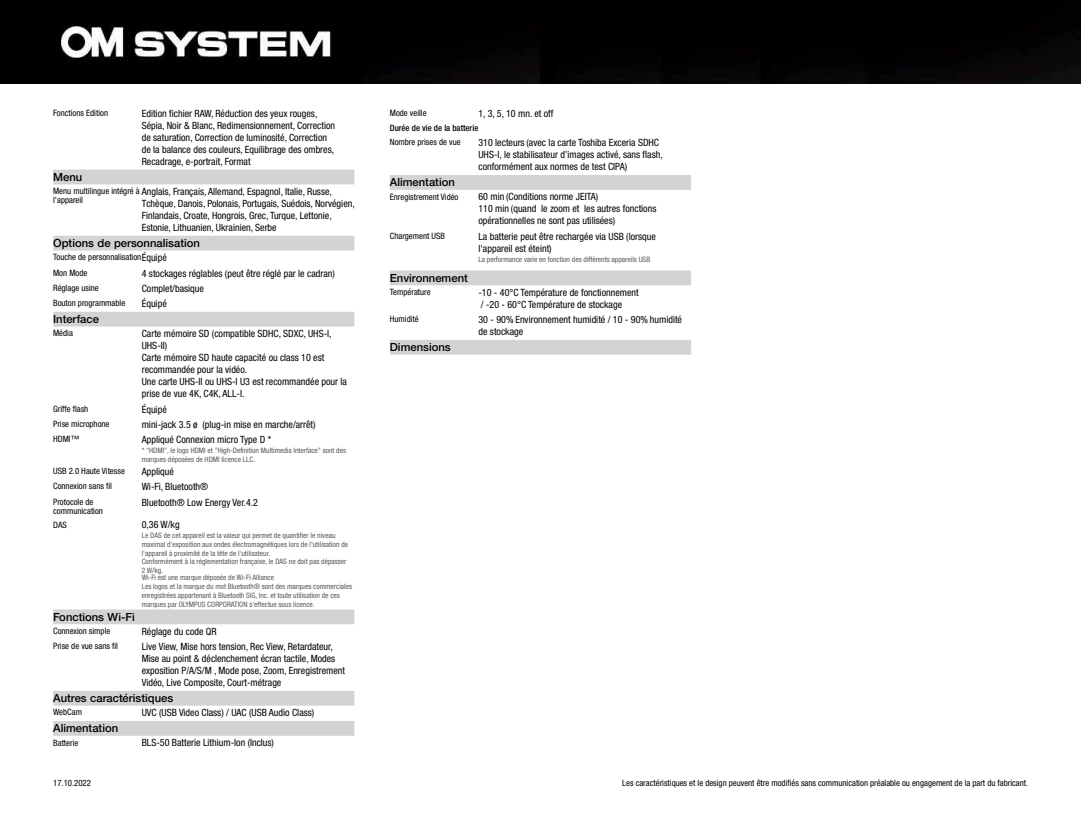
<style>
.page{position:relative;width:1081px;height:815px;background:#fff}
.page>*{position:absolute;margin:0;border:0;box-sizing:border-box;transform-origin:0 0}
.t1{font:500 11.25px "Helvetica Neue LTW1 G";color:#000}
.t2{font:condensed 10px/12px "Helvetica Neue LTW1 G";color:#000}
.t3{font:condensed 8.75px/8.8px "Helvetica Neue LTW1 G";color:#000}
.t4{font:500 condensed 8.75px "Helvetica Neue LTW1 G";color:#000}
.t5{font:condensed 7.5px/9px "Helvetica Neue LTW1 G";color:#58595b}
.s1{font-size:10px}
</style>
<div class="page">
<svg style="left:53px;top:170px;width:301px;height:566px"></svg>
<svg style="left:390px;top:175px;width:301px;height:180px"></svg>
<img style="left:0;top:0;width:1081px;height:83px">
<p class="t3" style="left:53px;top:109px;width:56px">Fonctions Edition</p>
<p class="t2" style="left:142px;top:108px;width:195px">Edition fichier RAW, Réduction des yeux rouges, Sépia, Noir &amp; Blanc, Redimensionnement, Correction de saturation, Correction de luminosité, Correction de la balance des couleurs, Equilibrage des ombres, Recadrage, e-portrait, Format</p>
<p class="t1" style="left:53px;top:170px;width:31px">Menu</p>
<p class="t3" style="left:53px;top:187px;width:88px">Menu multilingue intégré à l'appareil</p>
<p class="t2" style="left:142px;top:186px;width:214px">Anglais, Français, Allemand, Espagnol, Italie, Russe, Tchèque, Danois, Polonais, Portugais, Suédois, Norvégien, Finlandais, Croate, Hongrois, Grec, Turque, Lettonie, Estonie, Lithuanien, Ukrainien, Serbe</p>
<p class="t1" style="left:53px;top:236px;width:148px">Options de personnalisation</p>
<p class="t3" style="left:53px;top:250px;width:115px;line-height:15.4px">Touche de personnalisation<span class="s1">Équipé<br></span>Mon Mode</p>
<p class="t2" style="left:142px;top:267px;width:195px">4 stockages réglables (peut être réglé par le cadran)</p>
<p class="t3" style="left:53px;top:284px;width:47px">Réglage usine</p>
<p class="t2" style="left:142px;top:282px;width:64px">Complet/basique</p>
<p class="t3" style="left:53px;top:299px;width:74px">Bouton programmable</p>
<p class="t2" style="left:142px;top:298px;width:26px">Équipé</p>
<p class="t1" style="left:53px;top:312px;width:47px">Interface</p>
<p class="t3" style="left:53px;top:329px;width:21px">Média</p>
<p class="t2" style="left:142px;top:328px;width:207px">Carte mémoire SD (compatible SDHC, SDXC, UHS-I, UHS-II)<br>Carte mémoire SD haute capacité ou class 10 est recommandée pour la vidéo.<br>Une carte UHS-II ou UHS-I U3 est recommandée pour la prise de vue 4K, C4K, ALL-I.</p>
<p class="t3" style="left:53px;top:404px;width:37px">Griffe flash</p>
<p class="t2" style="left:142px;top:403px;width:26px">Équipé</p>
<p class="t3" style="left:53px;top:420px;width:58px">Prise microphone</p>
<p class="t2" style="left:142px;top:418px;width:175px">mini-jack 3.5 ø (plug-in mise en marche/arrêt)</p>
<p class="t3" style="left:53px;top:435px;width:28px">HDMI™</p>
<p class="t2" style="left:142px;top:434px;width:131px">Appliqué Connexion micro Type D *</p>
<p class="t5" style="left:142px;top:446px;width:206px">* "HDMI", le logo HDMI et "High-Definition Multimedia Interface" sont des marques déposées de HDMI licence LLC.</p>
<p class="t3" style="left:53px;top:467px;width:73px">USB 2.0 Haute Vitesse</p>
<p class="t2" style="left:142px;top:466px;width:34px">Appliqué</p>
<p class="t3" style="left:53px;top:482px;width:60px">Connexion sans fil</p>
<p class="t2" style="left:142px;top:481px;width:68px">Wi-Fi, Bluetooth®</p>
<p class="t3" style="left:53px;top:497px;width:51px">Protocole de communication</p>
<p class="t2" style="left:142px;top:496px;width:118px">Bluetooth® Low Energy Ver.4.2</p>
<p class="t3" style="left:53px;top:520px;width:15px">DAS</p>
<p class="t2" style="left:142px;top:519px;width:39px">0,36 W/kg</p>
<p class="t5" style="left:142px;top:531px;width:208px">Le DAS de cet appareil est la valeur qui permet de quantifier le niveau maximal d'exposition aux ondes électromagnétiques lors de l'utilisation de l'appareil à proximité de la tête de l'utilisateur.</p>
<p class="t5" style="left:142px;top:557px;width:206px">Conformément à la réglementation française, le DAS ne doit pas dépasser<br>2 W/kg.</p>
<p class="t5" style="left:142px;top:573px;width:212px">Wi-Fi est une marque déposée de Wi-Fi Alliance<br>Les logos et la marque du mot Bluetooth® sont des marques commerciales enregistrées appartenant à Bluetooth SIG, Inc. et toute utilisation de ces marques par OLYMPUS CORPORATION s'effectue sous licence.</p>
<p class="t1" style="left:53px;top:610px;width:83px">Fonctions Wi-Fi</p>
<p class="t3" style="left:53px;top:627px;width:59px">Connexion simple</p>
<p class="t2" style="left:142px;top:625px;width:76px">Réglage du code QR</p>
<p class="t3" style="left:53px;top:642px;width:66px">Prise de vue sans fil</p>
<p class="t2" style="left:142px;top:641px;width:205px">Live View, Mise hors tension, Rec View, Retardateur, Mise au point &amp; déclenchement écran tactile, Modes exposition P/A/S/M , Mode pose, Zoom, Enregistrement Vidéo, Live Composite, Court-métrage</p>
<p class="t1" style="left:53px;top:692px;width:122px">Autres caractéristiques</p>
<p class="t3" style="left:53px;top:708px;width:30px">WebCam</p>
<p class="t2" style="left:142px;top:707px;width:174px">UVC (USB Video Class) / UAC (USB Audio Class)</p>
<p class="t1" style="left:53px;top:722px;width:67px">Alimentation</p>
<p class="t3" style="left:53px;top:738px;width:27px">Batterie</p>
<p class="t2" style="left:142px;top:737px;width:134px">BLS-50 Batterie Lithium-Ion (Inclus)</p>
<p class="t3" style="left:390px;top:109px;width:38px">Mode veille</p>
<p class="t2" style="left:478px;top:108px;width:77px">1, 3, 5, 10 mn. et off</p>
<p class="t4" style="left:390px;top:123px;width:90px">Durée de vie de la batterie</p>
<p class="t3" style="left:390px;top:138px;width:72px">Nombre prises de vue</p>
<p class="t2" style="left:478px;top:137px;width:186px">310 lecteurs (avec la carte Toshiba Exceria SDHC<br>UHS-I, le stabilisateur d’images activé, sans flash, conformément aux normes de test CIPA)</p>
<p class="t1" style="left:390px;top:176px;width:67px">Alimentation</p>
<p class="t3" style="left:390px;top:192px;width:70px">Enregistrement Vidéo</p>
<p class="t2" style="left:478px;top:191px;width:179px">60 min (Conditions norme JEITA)<br>110 min (quand le zoom et les autres fonctions opérationnelles ne sont pas utilisées)</p>
<p class="t3" style="left:390px;top:231px;width:57px">Chargement USB</p>
<p class="t2" style="left:478px;top:230px;width:179px">La batterie peut être rechargée via USB (lorsque l'appareil est éteint)</p>
<p class="t5" style="left:478px;top:255px;width:173px">La performance varie en fonction des différents appareils USB</p>
<p class="t1" style="left:390px;top:271px;width:80px">Environnement</p>
<p class="t3" style="left:390px;top:288px;width:42px">Température</p>
<p class="t2" style="left:478px;top:286px;width:162px">-10 - 40°C Température de fonctionnement / -20 - 60°C Température de stockage</p>
<p class="t3" style="left:390px;top:315px;width:30px">Humidité</p>
<p class="t2" style="left:478px;top:314px;width:205px">30 - 90% Environnement humidité / 10 - 90% humidité de stockage</p>
<p class="t1" style="left:390px;top:341px;width:62px">Dimensions</p>
<p class="t3" style="left:53px;top:778px;width:39px">17.10.2022</p>
<p class="t3" style="left:622px;top:778px;width:407px">Les caractéristiques et le design peuvent être modifiés sans communication préalable ou engagement de la part du fabricant.</p>
</div>
